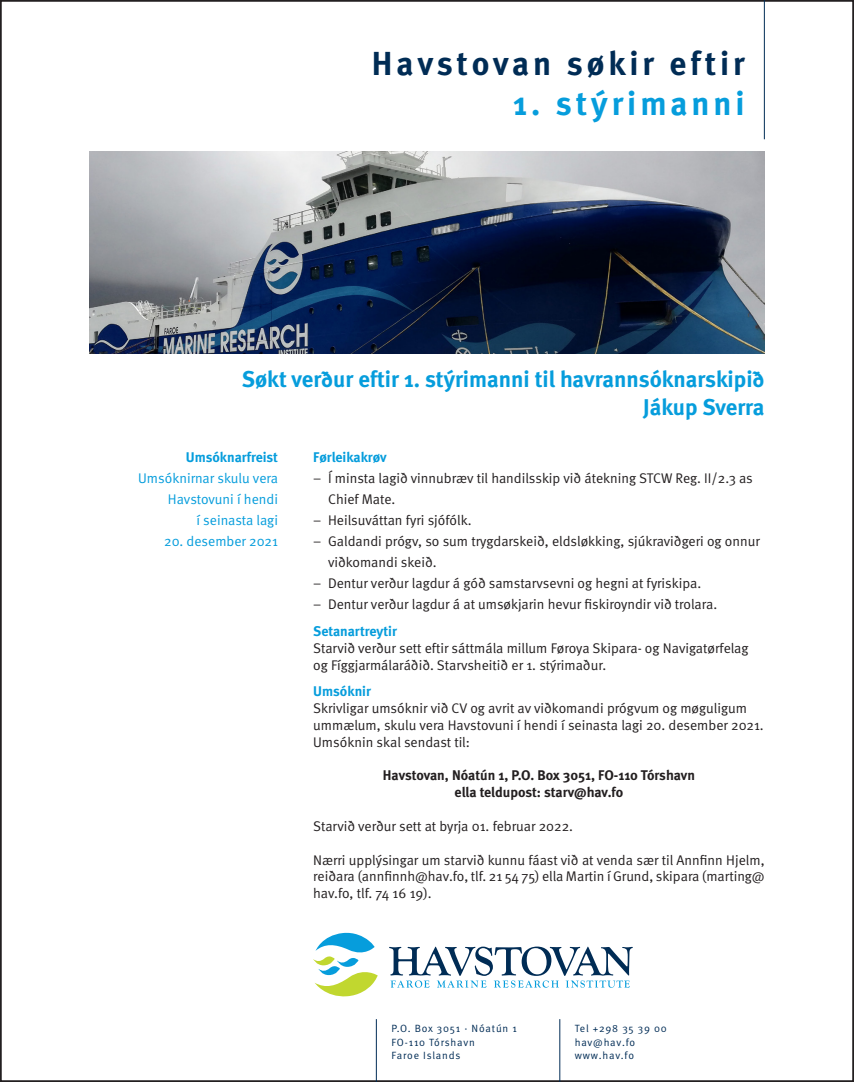
<style>
.page{position:relative;width:854px;height:1082px;background:#fff}
.page>*{position:absolute;margin:0;border:0;box-sizing:border-box;transform-origin:0 0}
.t1{font:700 33.25px "Meta";letter-spacing:.12em;color:#002c55}
.t2{font:700 33.25px "Meta";letter-spacing:.12em;color:#069ddc}
.Undir_YV{font:700 22.75px/27.3px "Meta";color:#069ddc;text-align:right}
.Br_txt{font:14px/16.8px "Meta Normal";color:#231f20}
.Br_txt-2{font:700 14px "Meta";color:#231f20}
.Myndatxt{font:14px/21px "Meta Normal";color:#069ddc;text-align:right}
.Millum_YV{font:700 14px "Meta";color:#069ddc}
.Br_txt-3{font:700 14px "Meta";color:#069ddc}
.Adressa_og_persónsup{font:10.5px "Meta Normal";letter-spacing:.08em;color:#002c55}
</style>
<div class="page">
<hr style="left:376px;top:1019px;width:1px;height:62px;background:#002c55">
<hr style="left:559px;top:1019px;width:1px;height:62px;background:#002c55">
<svg style="left:313px;top:932px;width:64px;height:64px"></svg>
<svg style="left:389px;top:946px;width:243px;height:41px"></svg>
<hr style="left:763px;top:0;width:1px;height:139px;background:#002c55">
<img style="left:89px;top:151px;width:675px;height:202px">
<p class="t1" style="left:372px;top:43px;width:374px">Havstovan søkir eftir</p>
<p class="t2" style="left:513px;top:83px;width:233px">1. stýrimanni</p>
<p class="Undir_YV" style="left:242px;top:365px;width:524px">Søkt verður eftir 1. stýrimanni til havrannsóknarskipið<br>Jákup Sverra</p>
<p class="Millum_YV" style="left:186px;top:449px;width:94px">Umsóknarfreist</p>
<p class="Myndatxt" style="left:138px;top:467px;width:141px">Umsóknirnar skulu vera<br>Havstovuni í hendi<br>í seinasta lagi</p>
<p class="Myndatxt" style="left:164px;top:530px;width:115px">20. desember 2021</p>
<p class="Br_txt-3" style="left:313px;top:449px;width:75px">Førleikakrøv</p>
<p class="Br_txt" style="left:328px;top:467px;width:426px;line-height:21px;text-indent:-15px">– Í minsta lagið vinnubræv til handilsskip við átekning STCW Reg. II/2.3 as<br>Chief Mate.</p>
<p class="Br_txt" style="left:313px;top:512px;width:160px">– Heilsuváttan fyri sjófólk.</p>
<p class="Br_txt" style="left:328px;top:530px;width:433px;line-height:21px;text-indent:-15px">– Galdandi prógv, so sum trygdarskeið, eldsløkking, sjúkraviðgeri og onnur viðkomandi skeið.</p>
<p class="Br_txt" style="left:313px;top:575px;width:389px">– Dentur verður lagdur á góð samstarvsevni og hegni at fyriskipa.</p>
<p class="Br_txt" style="left:313px;top:596px;width:405px">– Dentur verður lagdur á at umsøkjarin hevur fiskiroyndir við trolara.</p>
<p class="Millum_YV" style="left:313px;top:623px;width:85px">Setanartreytir</p>
<p class="Br_txt" style="left:313px;top:639px;width:437px">Starvið verður sett eftir sáttmála millum Føroya Skipara- og Navigatørfelag og Fíggjarmálaráðið. Starvsheitið er 1. stýrimaður.</p>
<p class="Millum_YV" style="left:313px;top:683px;width:59px">Umsóknir</p>
<p class="Br_txt" style="left:313px;top:699px;width:452px">Skrivligar umsóknir við CV og avrit av viðkomandi prógvum og møguligum ummælum, skulu vera Havstovuni í hendi í seinasta lagi 20. desember 2021.</p>
<p class="Br_txt" style="left:313px;top:733px;width:158px">Umsóknin skal sendast til:</p>
<p class="Br_txt-2" style="left:382px;top:767px;width:313px">Havstovan, Nóatún 1, P.O. Box 3051, FO-110 Tórshavn</p>
<p class="Br_txt-2" style="left:454px;top:784px;width:170px">ella teldupost: starv@hav.fo</p>
<p class="Br_txt" style="left:313px;top:817px;width:261px">Starvið verður sett at byrja 01. februar 2022.</p>
<p class="Br_txt" style="left:313px;top:851px;width:453px;text-align:justify">Nærri upplýsingar um starvið kunnu fáast við at venda sær til Annfinn Hjelm, reiðara (annfinnh@hav.fo, tlf. 21 54 75) ella Martin í Grund, skipara (marting@ hav.fo, tlf. 74 16 19).</p>
<p class="Adressa_og_persónsup" style="left:391px;top:1022px;width:127px">P.O. Box 3051 · Nóatún 1</p>
<p class="Adressa_og_persónsup" style="left:391px;top:1035px;width:85px">FO-110 Tórshavn</p>
<p class="Adressa_og_persónsup" style="left:391px;top:1048px;width:70px">Faroe Islands</p>
<p class="Adressa_og_persónsup" style="left:574px;top:1022px;width:94px">Tel +298 35 39 00</p>
<p class="Adressa_og_persónsup" style="left:574px;top:1035px;width:62px">hav@hav.fo</p>
<p class="Adressa_og_persónsup" style="left:574px;top:1048px;width:61px">www.hav.fo</p>
</div>
